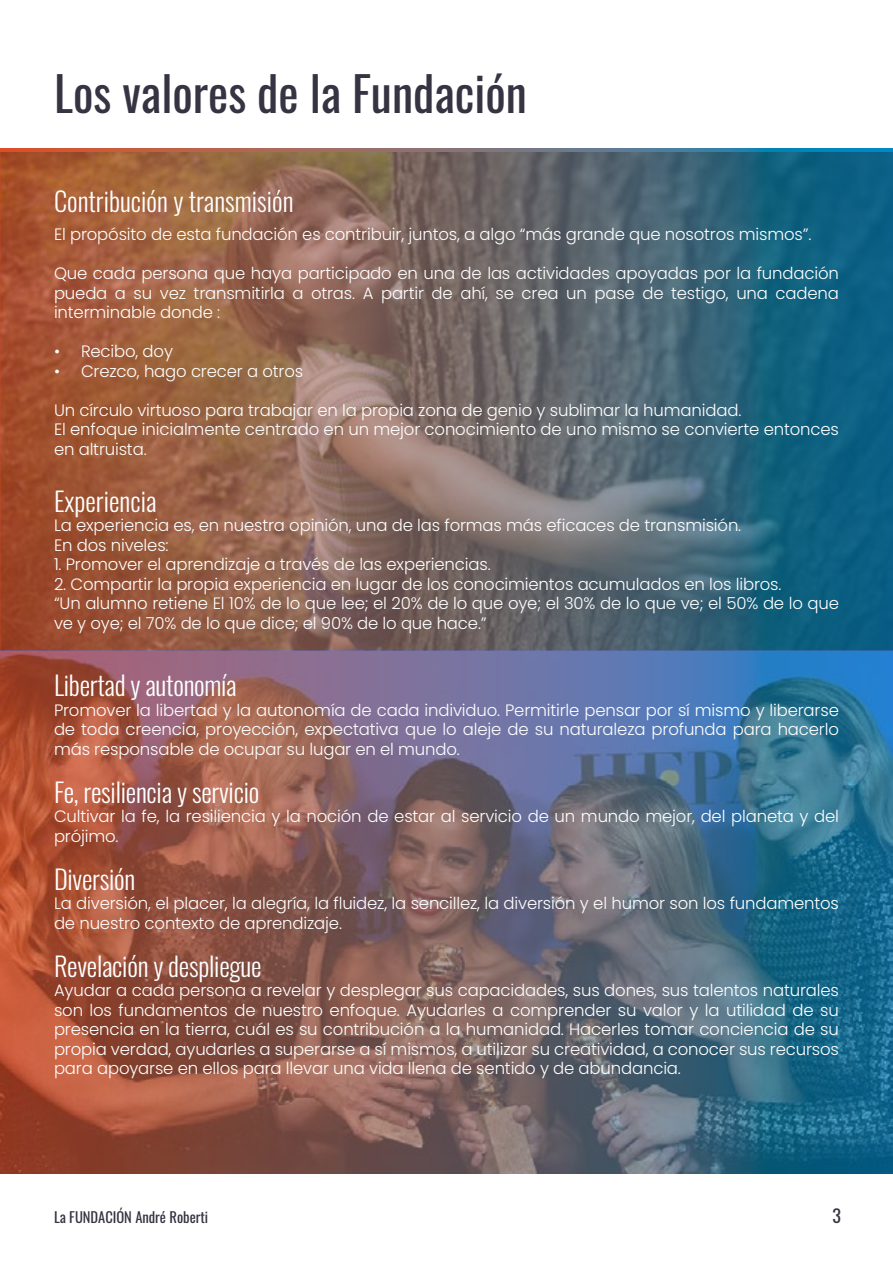
<style>
.page{position:relative;width:893px;height:1263px;background:#fff}
.page>*{position:absolute;margin:0;border:0;box-sizing:border-box;transform-origin:0 0}
.t1{font:48px "Oswald";color:#363342}
.t2{font:300 26.4px "Oswald";letter-spacing:-.01em;color:#fff}
.t3{font:18px "Oswald";color:#363342}
.t4{font:300 16.5px/19.5px "Poppins";letter-spacing:-.01em;color:#fff}
.t5{font:14.55px "Oswald";color:#363342}
</style>
<div class="page">
<img style="left:0;top:152px;width:893px;height:1022px">
<svg style="left:0;top:148px;width:893px;height:4px;background:#7a7077"></svg>
<h1 class="t1" style="left:54px;top:51px;width:474px">Los valores de la Fundación</h1>
<h2 class="t2" style="left:54px;top:177px;width:241px">Contribución y transmisión</h2>
<p class="t4" style="left:54px;top:225px;width:759px">El propósito de esta fundación es contribuir, juntos, a algo “más grande que nosotros mismos”.</p>
<p class="t4" style="left:54px;top:264px;width:786px;text-align:justify">Que cada persona que haya participado en una de las actividades apoyadas por la fundación pueda a su vez transmitirla a otras. A partir de ahí, se crea un pase de testigo, una cadena interminable donde :</p>
<p class="t4" style="left:54px;top:342px;width:121px">• Recibo, doy</p>
<p class="t4" style="left:54px;top:361px;width:251px">• Crezco, hago crecer a otros</p>
<p class="t4" style="left:54px;top:400px;width:786px">Un círculo virtuoso para trabajar en la propia zona de genio y sublimar la humanidad.<br>El enfoque inicialmente centrado en un mejor conocimiento de uno mismo se convierte entonces en altruista.</p>
<h2 class="t2" style="left:54px;top:477px;width:104px">Experiencia</h2>
<p class="t4" style="left:54px;top:516px;width:689px">La experiencia es, en nuestra opinión, una de las formas más eficaces de transmisión.<br>En dos niveles:</p>
<p class="t4" style="left:54px;top:555px;width:438px">1. Promover el aprendizaje a través de las experiencias.</p>
<p class="t4" style="left:54px;top:574px;width:787px">2. Compartir la propia experiencia en lugar de los conocimientos acumulados en los libros.<br>“Un alumno retiene El 10% de lo que lee; el 20% de lo que oye; el 30% de lo que ve; el 50% de lo que ve y oye; el 70% de lo que dice; el 90% de lo que hace.”</p>
<h2 class="t2" style="left:54px;top:662px;width:184px">Libertad y autonomía</h2>
<p class="t4" style="left:54px;top:700px;width:786px;text-align:justify">Promover la libertad y la autonomía de cada individuo. Permitirle pensar por sí mismo y liberarse de toda creencia, proyección, expectativa que lo aleje de su naturaleza profunda para hacerlo más responsable de ocupar su lugar en el mundo.</p>
<h2 class="t2" style="left:54px;top:768px;width:207px">Fe, resiliencia y servicio</h2>
<p class="t4" style="left:54px;top:807px;width:787px">Cultivar la fe, la resiliencia y la noción de estar al servicio de un mundo mejor, del planeta y del prójimo.</p>
<h2 class="t2" style="left:54px;top:855px;width:83px">Diversión</h2>
<p class="t4" style="left:54px;top:894px;width:786px">La diversión, el placer, la alegría, la fluidez, la sencillez, la diversión y el humor son los fundamentos de nuestro contexto de aprendizaje.</p>
<h2 class="t2" style="left:54px;top:942px;width:209px">Revelación y despliegue</h2>
<p class="t4" style="left:54px;top:981px;width:786px;text-align:justify">Ayudar a cada persona a revelar y desplegar sus capacidades, sus dones, sus talentos naturales son los fundamentos de nuestro enfoque. Ayudarles a comprender su valor y la utilidad de su presencia en la tierra, cuál es su contribución a la humanidad. Hacerles tomar conciencia de su propia verdad, ayudarles a superarse a sí mismos, a utilizar su creatividad, a conocer sus recursos para apoyarse en ellos para llevar una vida llena de sentido y de abundancia.</p>
<p class="t5" style="left:54px;top:1204px;width:156px">La FUNDACIÓN André Roberti</p>
<p class="t3" style="left:832px;top:1200px;width:10px">3</p>
</div>
